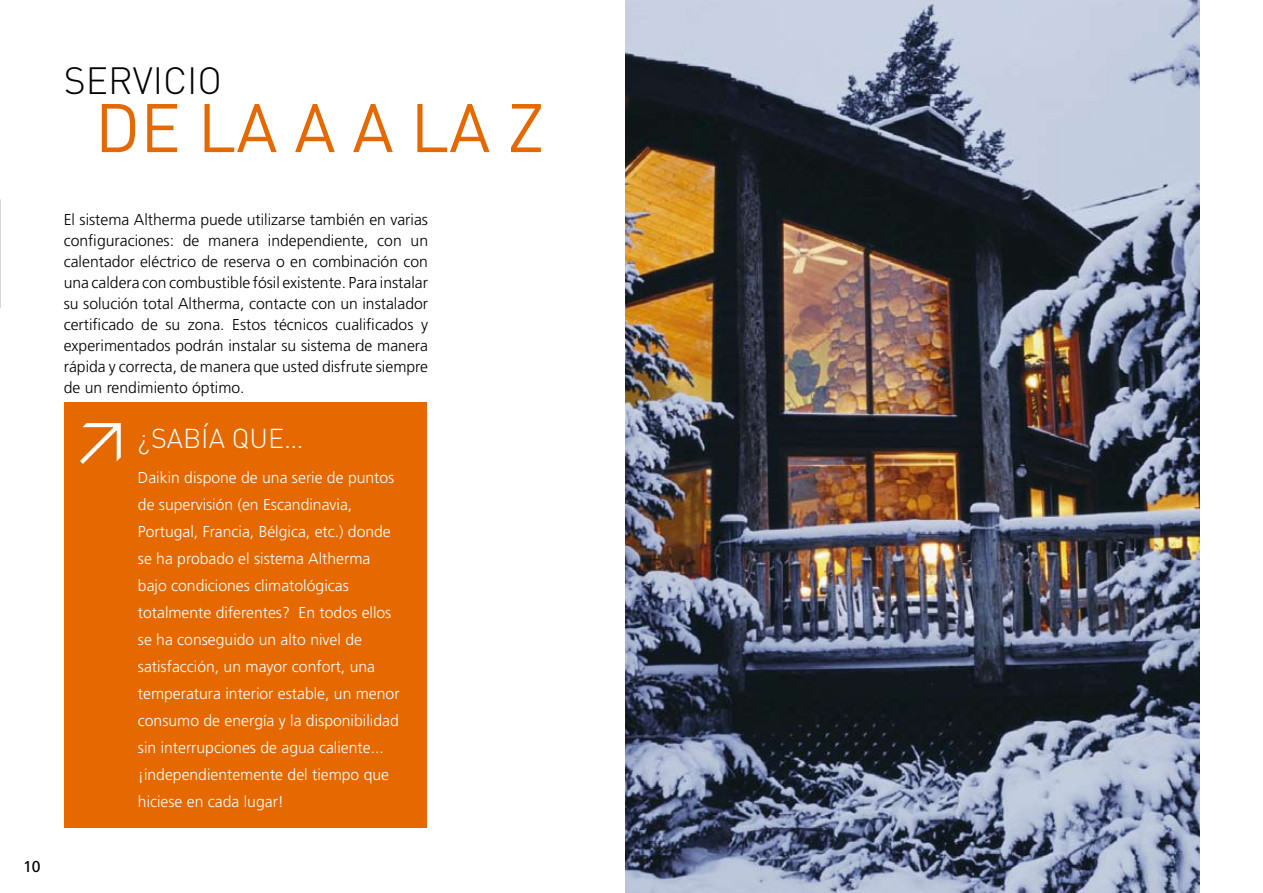
<style>
.page{position:relative;width:1263px;height:893px;background:#fff}
.page>*{position:absolute;margin:0;border:0;box-sizing:border-box;transform-origin:0 0}
.t1{font:67.5px "DIN";color:#e66800}
.t2{font:300 37.5px "DIN";color:#000}
.t3{font:300 27px "DIN";color:#fff}
.t4{font:300 15.75px/27px "Frutiger";color:#fff}
.t5{font:300 15.75px/21px "Frutiger";color:#000;text-align:justify}
.t6{font:15.75px "Frutiger";color:#000}
</style>
<div class="page">
<img style="left:625px;top:0;width:574px;height:893px">
<div style="left:65px;top:403px;width:362px;height:425px;background:#e66800"></div>
<svg style="left:80px;top:423px;width:41px;height:41px"></svg>
<hr style="left:0;top:199px;width:1px;height:109px;background:#b1b2b3">
<h2 class="t2" style="left:64px;top:56px;width:160px">SERVICIO</h2>
<h1 class="t1" style="left:95px;top:90px;width:451px">DE LA A A LA Z</h1>
<p class="t6" style="left:23px;top:857px;width:19px">10</p>
<p class="t5" style="left:64px;top:209px;width:366px">El sistema Altherma puede utilizarse también en varias configuraciones: de manera independiente, con un calentador eléctrico de reserva o en combinación con una caldera con combustible fósil existente. Para instalar su solución total Altherma, contacte con un instalador certificado de su zona. Estos técnicos cualificados y experimentados podrán instalar su sistema de manera rápida y correcta, de manera que usted disfrute siempre de un rendimiento óptimo.</p>
<h3 class="t3" style="left:138px;top:420px;width:167px">¿SABÍA QUE…</h3>
<p class="t4" style="left:138px;top:464px;width:263px">Daikin dispone de una serie de puntos de supervisión (en Escandinavia, Portugal, Francia, Bélgica, etc.) donde se ha probado el sistema Altherma bajo condiciones climatológicas totalmente diferentes? En todos ellos se ha conseguido un alto nivel de satisfacción, un mayor confort, una temperatura interior estable, un menor consumo de energía y la disponibilidad sin interrupciones de agua caliente... ¡independientemente del tiempo que hiciese en cada lugar!</p>
</div>
